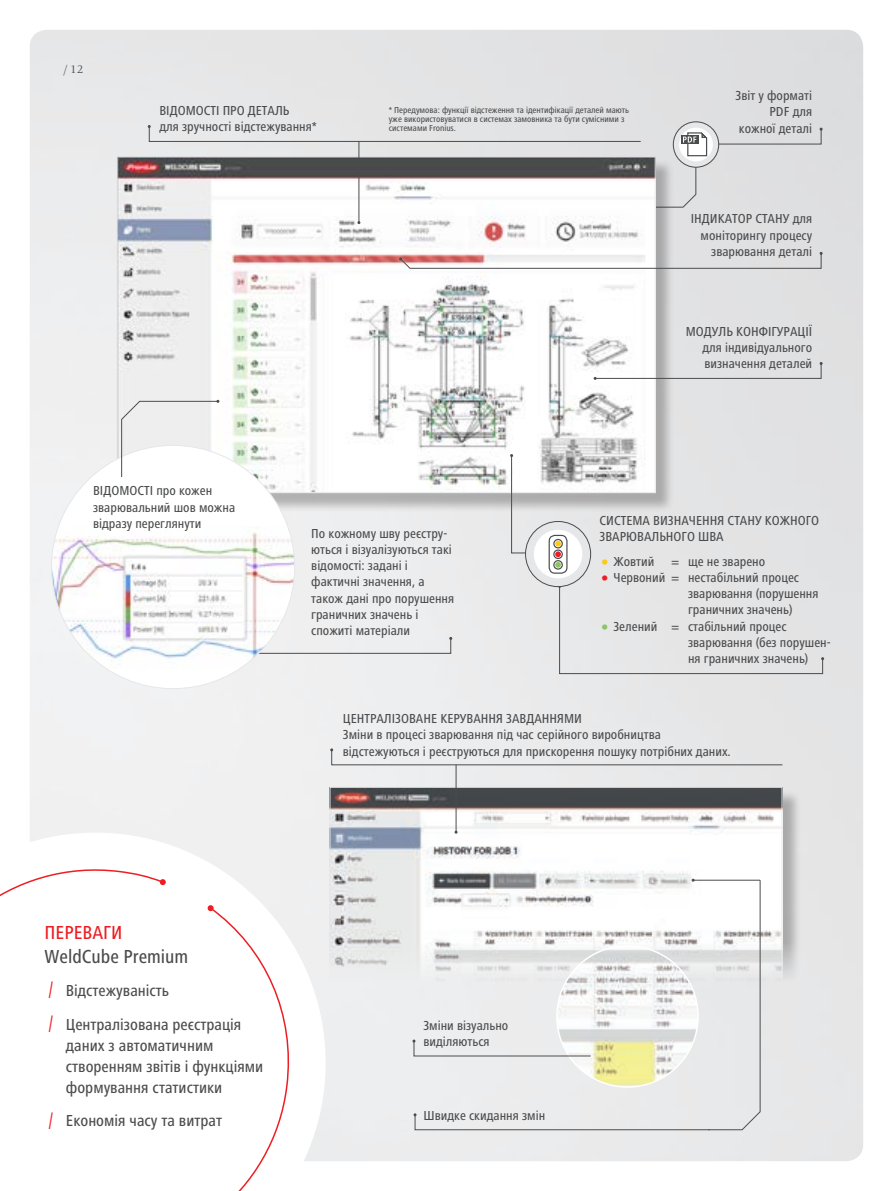
<style>
.page{position:relative;width:893px;height:1191px;background:#fff}
.page>*{position:absolute;margin:0;border:0;box-sizing:border-box;transform-origin:0 0}
.t1{font:500 condensed 19.5px "Frutiger Next LTW1 G";color:#4b4c4d}
.t2{font:500 condensed 19.5px "Frutiger Next LTW1 G";color:#ee1d23}
.t3{font:500 condensed 16.5px/21px "Frutiger Next LTW1 G";color:#4b4c4d}
.t4{font:500 condensed 13.5px/16.2px "Frutiger Next LTW1 G";color:#4b4c4d}
.t5{font:12px "Celeste Offc Pro";color:#4b4c4d}
.t6{font:500 condensed 9px/9px "Frutiger Next LTW1 G";color:#4b4c4d}
.s1{font-size:22.5px;color:#feca0a}
.s2{font-size:22.5px;color:#ee1d23}
.s3{font-size:22.5px;color:#87c765}
.s4{font-size:24.75px;color:#ee1d23}
</style>
<div class="page">
<img style="left:30px;top:30px;width:833px;height:1131px">
<div style="left:332px;top:789px;width:469px;height:193px;background:#231f20;opacity:.3"></div>
<svg style="left:330px;top:787px;width:452px;height:195px"></svg>
<div style="left:119px;top:158px;width:555px;height:354px;background:#231f20;opacity:.3"></div>
<img style="left:119px;top:158px;width:535px;height:333px">
<svg style="left:295px;top:637px;width:157px;height:18px"></svg>
<div style="left:51px;top:445px;width:244px;height:243px;background:#fff;border-radius:50%"></div>
<img style="left:51px;top:526px;width:244px;height:162px">
<svg style="left:399px;top:252px;width:424px;height:17px"></svg>
<svg style="left:594px;top:362px;width:229px;height:18px"></svg>
<div style="left:558px;top:585px;width:266px;height:89px;background:#e5e5e6"></div>
<hr style="left:359px;top:141px;width:1px;height:82px;background:#4b4c4d">
<svg style="left:121px;top:400px;width:98px;height:77px"></svg>
<div style="left:525px;top:521px;width:66px;height:65px;background:#e6e7e9;border-radius:50%"></div>
<div style="left:534px;top:530px;width:48px;height:48px;background:#fff;border-radius:50%"></div>
<div style="left:553px;top:560px;width:10px;height:9px;border:1px solid #4b4c4d;border-radius:50%"></div>
<div style="left:549px;top:535px;width:18px;height:39px;border:1px solid #4b4c4d;border-radius:6px"></div>
<svg style="left:510px;top:454px;width:61px;height:114px"></svg>
<svg style="left:148px;top:125px;width:675px;height:84px"></svg>
<svg style="left:30px;top:832px;width:296px;height:329px"></svg>
<svg style="left:0;top:857px;width:297px;height:334px"></svg>
<svg style="left:160px;top:879px;width:6px;height:6px"></svg>
<div style="left:207px;top:905px;width:7px;height:6px;background:#ee1d23;border-radius:50%"></div>
<div style="left:330px;top:748px;width:453px;height:17px;background:#eaeaeb"></div>
<hr style="left:456px;top:764px;width:1px;height:68px;background:#4b4c4d">
<svg style="left:412px;top:878px;width:349px;height:252px"></svg>
<p class="t5" style="left:64px;top:61px;width:21px">/ 12</p>
<p class="t4" style="left:159px;top:102px;width:159px">ВІДОМОСТІ ПРО ДЕТАЛЬ<br>для зручності відстежування*</p>
<p class="t6" style="left:389px;top:105px;width:242px">* Передумова: функції відстеження та ідентифікації деталей мають уже використовуватися в системах замовника та бути сумісними з системами Fronius.</p>
<p class="t4" style="left:736px;top:87px;width:78px;text-align:right">Звіт у форматі<br>PDF для кожної деталі</p>
<p class="t4" style="left:691px;top:211px;width:123px;text-align:right">ІНДИКАТОР СТАНУ для моніторингу процесу зварювання деталі</p>
<p class="t4" style="left:702px;top:323px;width:111px;text-align:justify;text-indent:-17px">МОДУЛЬ КОНФІГУРАЦІЇ для індивідуального визначення деталей</p>
<p class="t4" style="left:93px;top:483px;width:144px">ВІДОМОСТІ про кожен зварювальний шов можна відразу переглянути</p>
<p class="t4" style="left:311px;top:525px;width:144px">По кожному шву реєстру&shy;ються і візуалізуються такі відомості: задані і фактичні значення, а також дані про порушення граничних значень і спожиті матеріали</p>
<p class="t4" style="left:600px;top:512px;width:221px">СИСТЕМА ВИЗНАЧЕННЯ СТАНУ КОЖНОГО<br>ЗВАРЮВАЛЬНОГО ШВА</p>
<p class="t4" style="left:600px;top:553px;width:56px"><span class="s1">•</span> Жовтий</p>
<p class="t4" style="left:672px;top:553px;width:95px">= ще не зварено</p>
<p class="t4" style="left:688px;top:569px;width:132px;text-indent:-89px"><span class="s2">•</span> Червоний = нестабільний процес зварювання (порушення граничних значень)</p>
<p class="t4" style="left:688px;top:618px;width:144px;text-indent:-89px"><span class="s3">•</span> Зелений = стабільний процес зварювання (без порушен&shy;ня граничних значень)</p>
<p class="t4" style="left:343px;top:710px;width:389px">ЦЕНТРАЛІЗОВАНЕ КЕРУВАННЯ ЗАВДАННЯМИ<br>Зміни в процесі зварювання під час серійного виробництва відстежуються і реєструються для прискорення пошуку потрібних даних.</p>
<h1 class="t2" style="left:45px;top:921px;width:79px">ПЕРЕВАГИ</h1>
<h1 class="t1" style="left:45px;top:945px;width:145px">WeldCube Premium</h1>
<p class="t3" style="left:49px;top:973px;width:194px;line-height:33.8px"><span class="s4">/</span> Відстежуваність<br><span class="s4">/</span> Централізована реєстрація</p>
<p class="t3" style="left:66px;top:1034px;width:199px">даних з автоматичним створенням звітів і функціями формування статистики</p>
<p class="t3" style="left:49px;top:1110px;width:175px"><span class="s4">/</span> Економія часу та витрат</p>
<p class="t4" style="left:423px;top:1017px;width:86px">Зміни візуально виділяються</p>
<p class="t4" style="left:423px;top:1107px;width:123px">Швидке скидання змін</p>
</div>
